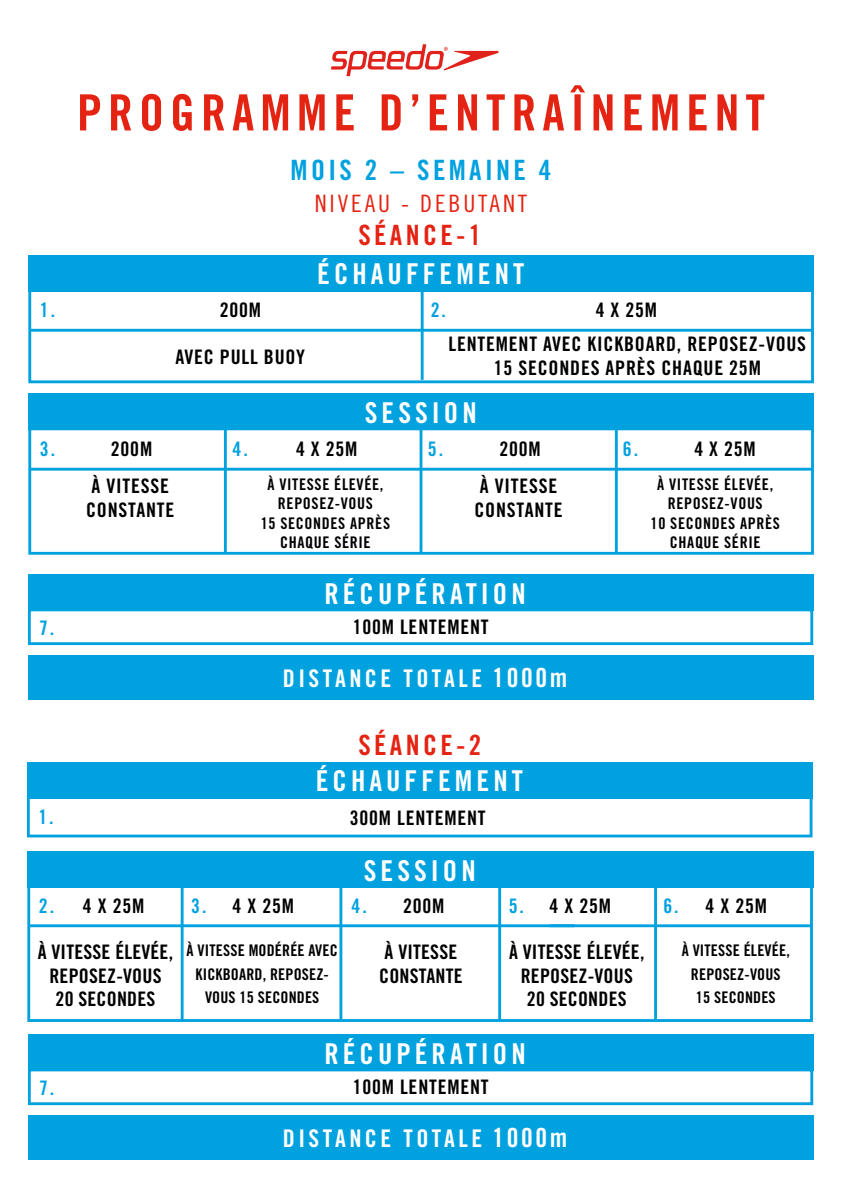
<style>
.page{position:relative;width:842px;height:1191px;background:#fff}
.page>*{position:absolute;margin:0;border:0;box-sizing:border-box;transform-origin:0 0}
.t1{font:50px "Trade Gothic Bold Cond Twenty";letter-spacing:.12em;color:#e42313}
.t2{font:28.8px "Trade Gothic Bold Cond Twenty";letter-spacing:.14em;color:#fff}
.t3{font:28px "Trade Gothic Bold Cond Twenty";letter-spacing:.12em;color:#e42313}
.t4{font:28px "Trade Gothic Bold Cond Twenty";letter-spacing:.12em;color:#00a1df}
.t5{font:24.4px "Trade Gothic Bold Cond Twenty";letter-spacing:.14em;color:#fff}
.t6{font:24px "Trade Gothic Cond Eighteen";letter-spacing:.12em;color:#e42313}
.t7{font:20px/24px "Trade Gothic Bold Cond Twenty";letter-spacing:.04em;color:#000}
.t8{font:20px/23.4px "Trade Gothic Bold Cond Twenty";letter-spacing:.01em;color:#000;text-align:center}
.t9{font:20px "Trade Gothic Bold Cond Twenty";color:#00a1df}
.t10{font:16px/19.2px "Trade Gothic Bold Cond Twenty";letter-spacing:.04em;color:#000;text-align:center}
.t11{font:16px/23.4px "Trade Gothic Bold Cond Twenty";letter-spacing:.01em;color:#000;text-align:center}
.s1{font-size:26.4px}
.s2{color:#00a1df}
</style>
<div class="page">
<div style="left:28px;top:608px;width:785px;height:37px;border:3px solid #00a1df"></div>
<div style="left:28px;top:1068px;width:785px;height:37px;border:3px solid #00a1df"></div>
<div style="left:28px;top:574px;width:785px;height:37px;background:#00a1df"></div>
<div style="left:28px;top:1034px;width:785px;height:37px;background:#00a1df"></div>
<div style="left:27px;top:791px;width:785px;height:46px;border:3px solid #00a1df"></div>
<div style="left:27px;top:762px;width:785px;height:37px;background:#00a1df"></div>
<div style="left:28px;top:655px;width:785px;height:44px;background:#00a1df"></div>
<div style="left:28px;top:1115px;width:785px;height:44px;background:#00a1df"></div>
<div style="left:28px;top:288px;width:786px;height:95px;border:3px solid #00a1df"></div>
<hr style="left:31px;top:329px;width:782px;height:3px;background:#00a1df">
<hr style="left:421px;top:288px;width:3px;height:92px;background:#00a1df">
<div style="left:28px;top:255px;width:786px;height:36px;background:#00a1df"></div>
<div style="left:28px;top:427px;width:786px;height:128px;border:3px solid #00a1df"></div>
<hr style="left:31px;top:468px;width:782px;height:2px;background:#00a1df">
<hr style="left:224px;top:426px;width:3px;height:126px;background:#00a1df">
<hr style="left:420px;top:426px;width:2px;height:126px;background:#00a1df">
<hr style="left:615px;top:426px;width:3px;height:126px;background:#00a1df">
<div style="left:28px;top:394px;width:786px;height:36px;background:#00a1df"></div>
<div style="left:27px;top:851px;width:787px;height:37px;background:#00a1df"></div>
<div style="left:27px;top:880px;width:786px;height:142px;border:3px solid #00a1df"></div>
<hr style="left:30px;top:924px;width:544px;height:3px;background:#00a1df">
<hr style="left:181px;top:886px;width:3px;height:134px;background:#00a1df">
<hr style="left:339px;top:886px;width:3px;height:134px;background:#00a1df">
<hr style="left:498px;top:886px;width:3px;height:134px;background:#00a1df">
<hr style="left:654px;top:886px;width:3px;height:134px;background:#00a1df">
<hr style="left:549px;top:924px;width:263px;height:3px;background:#00a1df">
<svg style="left:331px;top:44px;width:168px;height:32px"></svg>
<h1 class="t1" style="left:77px;top:82px;width:689px">PROGRAMME D’ENTRAÎNEMENT</h1>
<h3 class="t4" style="left:291px;top:153px;width:262px">MOIS 2 – SEMAINE 4</h3>
<p class="t6" style="left:315px;top:189px;width:214px">NIVEAU - DEBUTANT</p>
<h3 class="t3" style="left:358px;top:218px;width:125px">SÉANCE-1</h3>
<h2 class="t2" style="left:317px;top:256px;width:209px">ÉCHAUFFEMENT</h2>
<p class="t9" style="left:40px;top:297px;width:17px">1.</p>
<p class="t9" style="left:431px;top:297px;width:17px">2.</p>
<p class="t7" style="left:220px;top:298px;width:43px">200M</p>
<p class="t7" style="left:176px;top:345px;width:131px">AVEC PULL BUOY</p>
<p class="t7" style="left:448px;top:293px;width:359px;line-height:34px;text-align:center">4 X 25M<br>LENTEMENT AVEC KICKBOARD, REPOSEZ-VOUS</p>
<p class="t7" style="left:494px;top:355px;width:269px">15 SECONDES APRÈS CHAQUE 25M</p>
<h2 class="t2" style="left:365px;top:395px;width:113px">SESSION</h2>
<p class="t9" style="left:40px;top:436px;width:17px">3.</p>
<p class="t9" style="left:233px;top:436px;width:17px">4.</p>
<p class="t9" style="left:428px;top:436px;width:17px">5.</p>
<p class="t9" style="left:623px;top:436px;width:17px">6.</p>
<p class="t7" style="left:111px;top:437px;width:43px">200M</p>
<p class="t7" style="left:296px;top:437px;width:63px">4 X 25M</p>
<p class="t7" style="left:499px;top:437px;width:43px">200M</p>
<p class="t7" style="left:694px;top:437px;width:63px">4 X 25M</p>
<p class="t7" style="left:86px;top:474px;width:90px">À VITESSE<br>CONSTANTE</p>
<p class="t7" style="left:474px;top:474px;width:90px">À VITESSE<br>CONSTANTE</p>
<p class="t10" style="left:261px;top:475px;width:131px">À VITESSE ÉLEVÉE,<br>REPOSEZ-VOUS<br>15 SECONDES APRÈS<br>CHAQUE SÉRIE</p>
<p class="t10" style="left:651px;top:475px;width:131px">À VITESSE ÉLEVÉE,<br>REPOSEZ-VOUS<br>10 SECONDES APRÈS<br>CHAQUE SÉRIE</p>
<p class="t9" style="left:39px;top:615px;width:17px">7.</p>
<h2 class="t2" style="left:324px;top:576px;width:203px">RÉCUPÉRATION</h2>
<p class="t7" style="left:353px;top:615px;width:137px">100M LENTEMENT</p>
<p class="t5" style="left:283px;top:663px;width:286px">DISTANCE TOTALE <span class="s1">1000m</span></p>
<h3 class="t3" style="left:358px;top:728px;width:125px">SÉANCE-2</h3>
<h2 class="t2" style="left:316px;top:763px;width:209px">ÉCHAUFFEMENT</h2>
<p class="t9" style="left:38px;top:804px;width:17px">1.</p>
<p class="t7" style="left:350px;top:805px;width:137px">300M LENTEMENT</p>
<h2 class="t2" style="left:364px;top:853px;width:113px">SESSION</h2>
<p class="t7" style="left:39px;top:893px;width:107px"><span class="s2">2.</span> 4 X 25M</p>
<p class="t7" style="left:191px;top:893px;width:104px"><span class="s2">3.</span> 4 X 25M</p>
<p class="t7" style="left:351px;top:893px;width:94px"><span class="s2">4.</span> 200M</p>
<p class="t7" style="left:509px;top:893px;width:104px"><span class="s2">5.</span> 4 X 25M</p>
<p class="t7" style="left:663px;top:893px;width:105px"><span class="s2">6.</span> 4 X 25M</p>
<p class="t8" style="left:38px;top:940px;width:137px">À VITESSE ÉLEVÉE,<br>REPOSEZ-VOUS<br>20 SECONDES</p>
<p class="t8" style="left:509px;top:940px;width:137px">À VITESSE ÉLEVÉE,<br>REPOSEZ-VOUS<br>20 SECONDES</p>
<p class="t8" style="left:379px;top:940px;width:85px;text-align:left">À VITESSE<br>CONSTANTE</p>
<p class="t11" style="left:187px;top:938px;width:153px">À VITESSE MODÉRÉE AVEC<br>KICKBOARD, REPOSEZ-<br>VOUS 15 SECONDES</p>
<p class="t11" style="left:682px;top:938px;width:110px">À VITESSE ÉLEVÉE,<br>REPOSEZ-VOUS<br>15 SECONDES</p>
<p class="t9" style="left:39px;top:1075px;width:17px">7.</p>
<h2 class="t2" style="left:324px;top:1036px;width:203px">RÉCUPÉRATION</h2>
<p class="t7" style="left:353px;top:1075px;width:137px">100M LENTEMENT</p>
<p class="t5" style="left:283px;top:1123px;width:286px">DISTANCE TOTALE <span class="s1">1000m</span></p>
</div>
